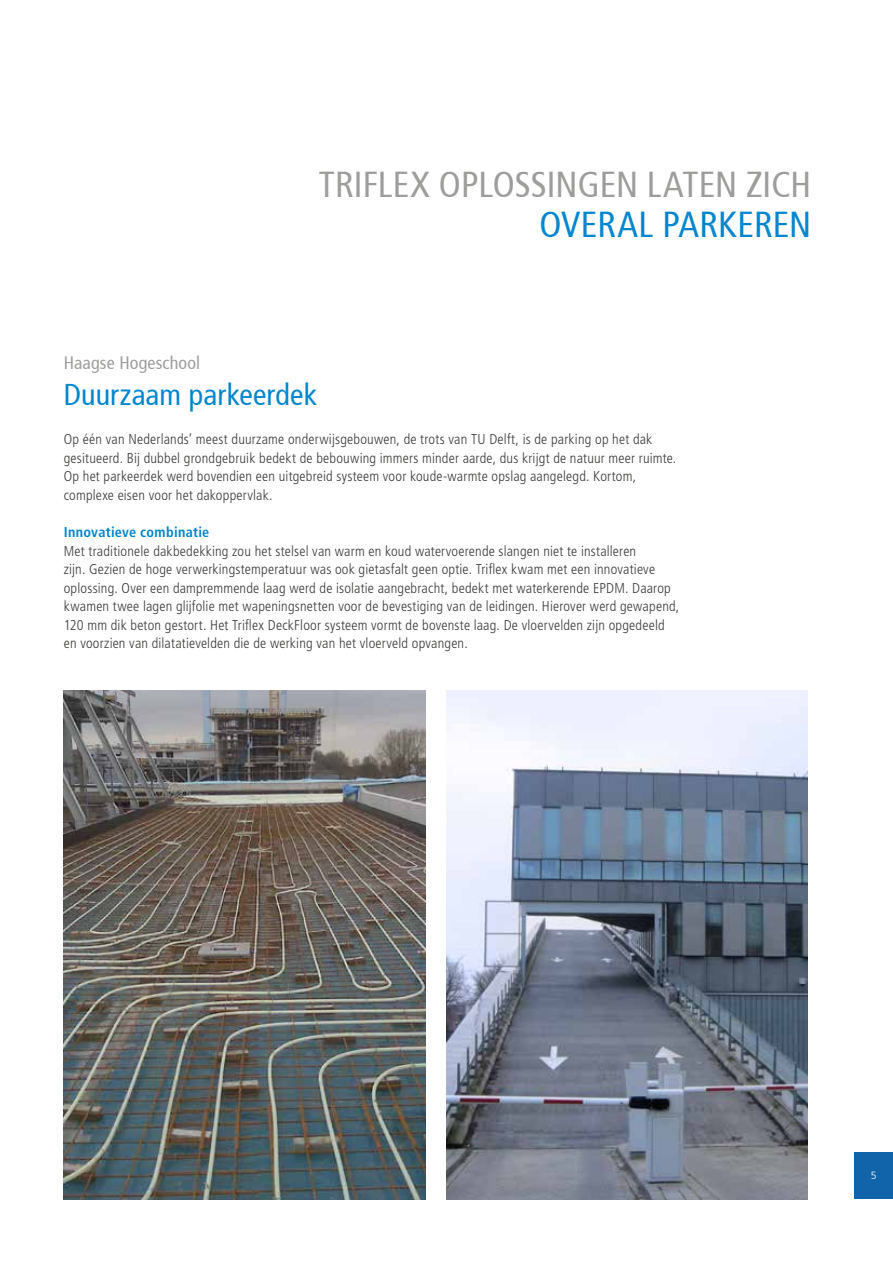
<style>
.page{position:relative;width:893px;height:1263px;background:#fff}
.page>*{position:absolute;margin:0;border:0;box-sizing:border-box;transform-origin:0 0}
.t1{font:condensed 36px "Frutiger";color:#9d9d9c}
.t2{font:condensed 36px "Frutiger";letter-spacing:.005em;color:#0086ce}
.t3{font:condensed 30px "Frutiger";letter-spacing:.005em;color:#0086ce}
.t4{font:condensed 18px "Frutiger";letter-spacing:.01em;color:#9d9d9c}
.t5{font:300 condensed 14.25px/18.6px "Frutiger";letter-spacing:.015em;color:#3c3c3b}
.t6{font:700 condensed 14.25px "Frutiger";letter-spacing:.02em;color:#0086ce}
.t7{font:300 10.5px "Frutiger";color:#fff}
</style>
<div class="page">
<img style="left:64px;top:691px;width:361px;height:508px">
<img style="left:446px;top:691px;width:362px;height:508px">
<div style="left:855px;top:1152px;width:38px;height:47px;background:#1164aa"></div>
<p class="t4" style="left:64px;top:355px;width:138px">Haagse Hogeschool</p>
<h1 class="t1" style="left:319px;top:169px;width:494px">TRIFLEX OPLOSSINGEN LATEN ZICH</h1>
<h1 class="t2" style="left:540px;top:208px;width:273px">OVERAL PARKEREN</h1>
<h2 class="t3" style="left:64px;top:381px;width:255px">Duurzaam parkeerdek</h2>
<p class="t5" style="left:64px;top:430px;width:614px">Op één van Nederlands’ meest duurzame onderwijsgebouwen, de trots van TU Delft, is de parking op het dak gesitueerd. Bij dubbel grondgebruik bedekt de bebouwing immers minder aarde, dus krijgt de natuur meer ruimte.<br>Op het parkeerdek werd bovendien een uitgebreid systeem voor koude-warmte opslag aangelegd. Kortom, complexe eisen voor het dakoppervlak.</p>
<p class="t6" style="left:64px;top:524px;width:147px">Innovatieve combinatie</p>
<p class="t5" style="left:64px;top:541px;width:617px">Met traditionele dakbedekking zou het stelsel van warm en koud watervoerende slangen niet te installeren<br>zijn. Gezien de hoge verwerkingstemperatuur was ook gietasfalt geen optie. Triflex kwam met een innovatieve oplossing. Over een dampremmende laag werd de isolatie aangebracht, bedekt met waterkerende EPDM. Daarop kwamen twee lagen glijfolie met wapeningsnetten voor de bevestiging van de leidingen. Hierover werd gewapend, 120 mm dik beton gestort. Het Triflex DeckFloor systeem vormt de bovenste laag. De vloervelden zijn opgedeeld en voorzien van dilatatievelden die de werking van het vloerveld opvangen.</p>
<p class="t7" style="left:871px;top:1170px;width:7px">5</p>
</div>
